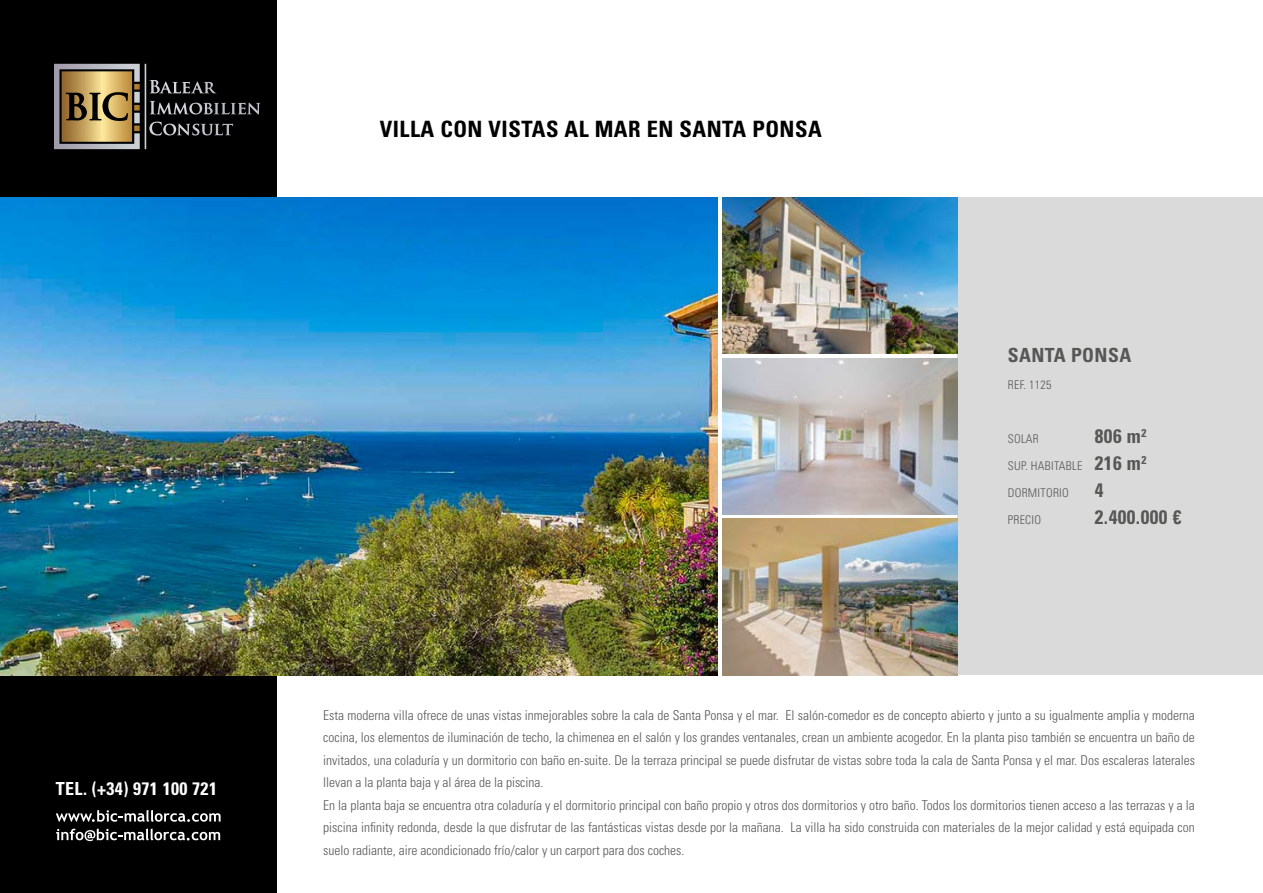
<style>
.page{position:relative;width:1263px;height:893px;background:#fff}
.page>*{position:absolute;margin:0;border:0;box-sizing:border-box;transform-origin:0 0}
.t1{font:700 condensed 22.5px "Univers LT Std";letter-spacing:.02em;color:#000}
.t2{font:700 condensed 19.5px "Univers LT Std";letter-spacing:.02em;color:#575756}
.t3{font:700 condensed 18px "Univers LT Std";letter-spacing:.02em;color:#fff}
.t4{font:300 condensed 13.5px/22.5px "Univers LT Std";color:#575756}
.t5{font:300 condensed 12px "Univers LT Std";letter-spacing:.02em;color:#575756}
.s1{font-weight:700;font-size:19.5px}
</style>
<div class="page">
<div style="left:0;top:0;width:276px;height:893px;background:#000"></div>
<div style="left:958px;top:197px;width:305px;height:478px;background:#dadada"></div>
<img style="left:0;top:197px;width:717px;height:478px">
<img style="left:723px;top:197px;width:235px;height:157px">
<img style="left:723px;top:358px;width:235px;height:156px">
<img style="left:723px;top:519px;width:235px;height:156px">
<svg style="left:54px;top:64px;width:150px;height:85px"></svg>
<svg style="left:56px;top:810px;width:165px;height:12px"></svg>
<svg style="left:56px;top:828px;width:164px;height:13px"></svg>
<h3 class="t3" style="left:56px;top:778px;width:163px">TEL. (+34) 971 100 721</h3>
<h1 class="t1" style="left:380px;top:115px;width:443px">VILLA CON VISTAS AL MAR EN SANTA PONSA</h1>
<h2 class="t2" style="left:1008px;top:343px;width:125px">SANTA PONSA</h2>
<p class="t5" style="left:1008px;top:378px;width:45px">REF. 1125</p>
<p class="t5" style="left:1008px;top:432px;width:33px">SOLAR</p>
<h2 class="t2" style="left:1095px;top:424px;width:53px">806 m<sup>2</sup></h2>
<p class="t5" style="left:1008px;top:459px;width:140px">SUP. HABITABLE <span class="s1">216 m</span><sup>2</sup></p>
<p class="t5" style="left:1008px;top:486px;width:63px">DORMITORIO</p>
<h2 class="t2" style="left:1095px;top:478px;width:10px">4</h2>
<p class="t5" style="left:1008px;top:513px;width:35px">PRECIO</p>
<h2 class="t2" style="left:1095px;top:505px;width:88px">2.400.000 €</h2>
<p class="t4" style="left:323px;top:704px;width:873px">Esta moderna villa ofrece de unas vistas inmejorables sobre la cala de Santa Ponsa y el mar. El salón-comedor es de concepto abierto y junto a su igualmente amplia y moderna cocina, los elementos de iluminación de techo, la chimenea en el salón y los grandes ventanales, crean un ambiente acogedor. En la planta piso también se encuentra un baño de invitados, una coladuría y un dormitorio con baño en-suite. De la terraza principal se puede disfrutar de vistas sobre toda la cala de Santa Ponsa y el mar. Dos escaleras laterales llevan a la planta baja y al área de la piscina.<br>En la planta baja se encuentra otra coladuría y el dormitorio principal con baño propio y otros dos dormitorios y otro baño. Todos los dormitorios tienen acceso a las terrazas y a la piscina infinity redonda, desde la que disfrutar de las fantásticas vistas desde por la mañana. La villa ha sido construida con materiales de la mejor calidad y está equipada con suelo radiante, aire acondicionado frío/calor y un carport para dos coches.</p>
</div>
